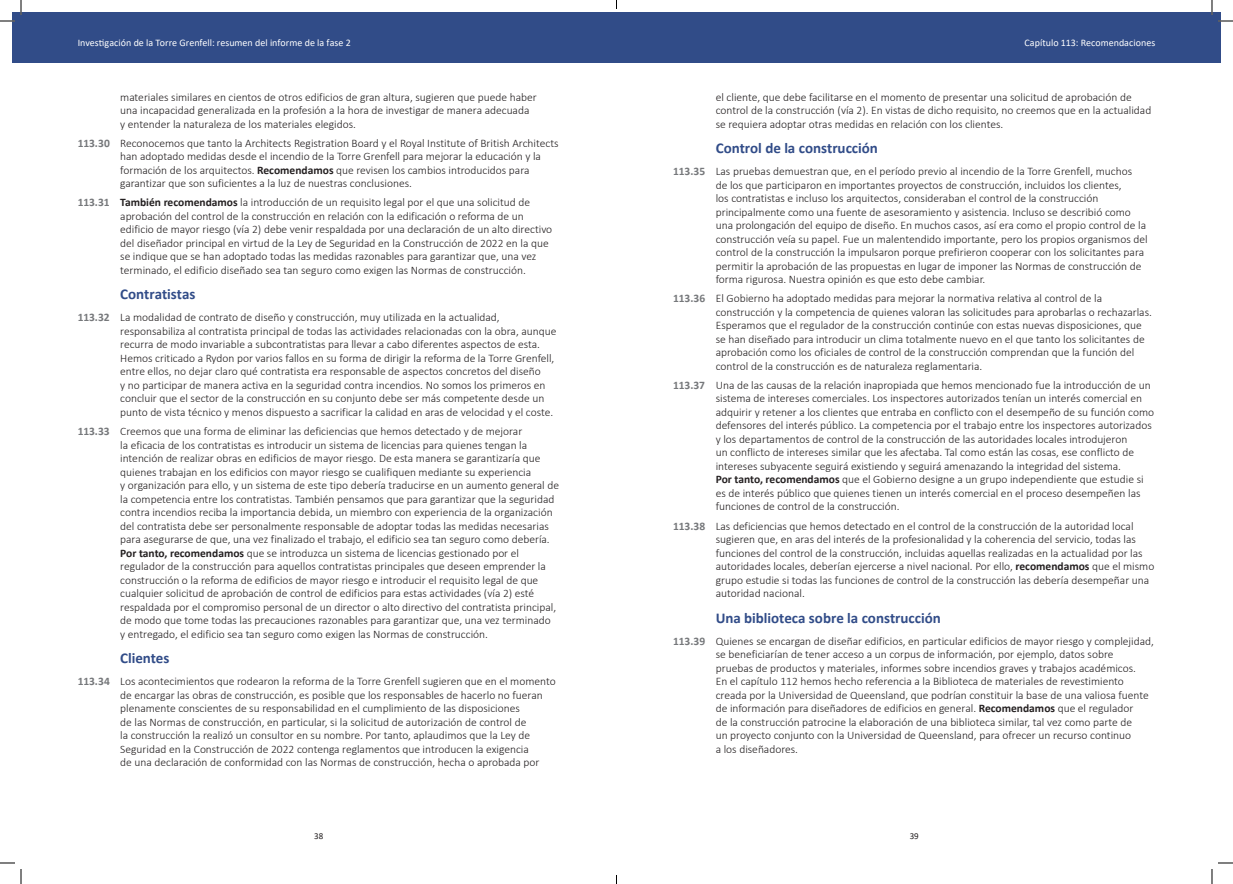
<style>
.page{position:relative;width:1233px;height:884px;background:#fff}
.page>*{position:absolute;margin:0;border:0;box-sizing:border-box;transform-origin:0 0}
.BHead{font:700 15px "Calibri";color:#314c88}
.t1{font:300 11.5px/13.5px "Calibri";color:#231f20}
.t2{font:10px "Calibri";letter-spacing:.005em;color:#fff}
.t3{font:9px "Calibri";color:#231f20}
.s1{font-weight:700;color:#76787b}
.s2{font-weight:700}
</style>
<div class="page">
<div style="left:12px;top:12px;width:604px;height:51px;background:#314c88"></div>
<div style="left:616px;top:12px;width:604px;height:51px;background:#314c88"></div>
<svg style="left:1218px;top:20px;width:15px;height:2px"></svg>
<svg style="left:1218px;top:862px;width:15px;height:2px"></svg>
<svg style="left:0;top:0;width:22px;height:22px"></svg>
<svg style="left:0;top:862px;width:22px;height:22px"></svg>
<svg style="left:1211px;top:0;width:1px;height:15px"></svg>
<svg style="left:1211px;top:869px;width:1px;height:15px"></svg>
<p class="t2" style="left:78px;top:36px;width:275px">Investigación de la Torre Grenfell: resumen del informe de la fase 2</p>
<p class="t2" style="left:1024px;top:36px;width:132px">Capítulo 113: Recomendaciones</p>
<p class="t1" style="left:120px;top:90px;width:418px">materiales similares en cientos de otros edificios de gran altura, sugieren que puede haber una incapacidad generalizada en la profesión a la hora de investigar de manera adecuada y entender la naturaleza de los materiales elegidos.</p>
<p class="t1" style="left:120px;top:136px;width:440px;text-indent:-43px"><span class="s1">113.30</span> Reconocemos que tanto la Architects Registration Board y el Royal Institute of British Architects han adoptado medidas desde el incendio de la Torre Grenfell para mejorar la educación y la formación de los arquitectos. <span class="s2">Recomendamos</span> que revisen los cambios introducidos para garantizar que son suficientes a la luz de nuestras conclusiones.</p>
<p class="t1" style="left:120px;top:196px;width:433px;text-indent:-43px"><span class="s1">113.31</span> <span class="s2">También recomendamos</span> la introducción de un requisito legal por el que una solicitud de aprobación del control de la construcción en relación con la edificación o reforma de un edificio de mayor riesgo (vía 2) debe venir respaldada por una declaración de un alto directivo del diseñador principal en virtud de la Ley de Seguridad en la Construcción de 2022 en la que se indique que se han adoptado todas las medidas razonables para garantizar que, una vez terminado, el edificio diseñado sea tan seguro como exigen las Normas de construcción.</p>
<h3 class="BHead" style="left:120px;top:284px;width:77px">Contratistas</h3>
<p class="t1" style="left:120px;top:311px;width:438px;text-indent:-43px"><span class="s1">113.32</span> La modalidad de contrato de diseño y construcción, muy utilizada en la actualidad, responsabiliza al contratista principal de todas las actividades relacionadas con la obra, aunque recurra de modo invariable a subcontratistas para llevar a cabo diferentes aspectos de esta.<br>Hemos criticado a Rydon por varios fallos en su forma de dirigir la reforma de la Torre Grenfell, entre ellos, no dejar claro qué contratista era responsable de aspectos concretos del diseño<br>y no participar de manera activa en la seguridad contra incendios. No somos los primeros en concluir que el sector de la construcción en su conjunto debe ser más competente desde un punto de vista técnico y menos dispuesto a sacrificar la calidad en aras de velocidad y el coste.</p>
<p class="t1" style="left:120px;top:424px;width:440px;text-indent:-43px"><span class="s1">113.33</span> Creemos que una forma de eliminar las deficiencias que hemos detectado y de mejorar<br>la eficacia de los contratistas es introducir un sistema de licencias para quienes tengan la intención de realizar obras en edificios de mayor riesgo. De esta manera se garantizaría que quienes trabajan en los edificios con mayor riesgo se cualifiquen mediante su experiencia<br>y organización para ello, y un sistema de este tipo debería traducirse en un aumento general de la competencia entre los contratistas. También pensamos que para garantizar que la seguridad contra incendios reciba la importancia debida, un miembro con experiencia de la organización del contratista debe ser personalmente responsable de adoptar todas las medidas necesarias para asegurarse de que, una vez finalizado el trabajo, el edificio sea tan seguro como debería.<br><span class="s2">Por tanto, recomendamos</span> que se introduzca un sistema de licencias gestionado por el regulador de la construcción para aquellos contratistas principales que deseen emprender la construcción o la reforma de edificios de mayor riesgo e introducir el requisito legal de que cualquier solicitud de aprobación de control de edificios para estas actividades (vía 2) esté respaldada por el compromiso personal de un director o alto directivo del contratista principal, de modo que tome todas las precauciones razonables para garantizar que, una vez terminado<br>y entregado, el edificio sea tan seguro como exigen las Normas de construcción.</p>
<h3 class="BHead" style="left:120px;top:647px;width:51px">Clientes</h3>
<p class="t1" style="left:120px;top:674px;width:437px;text-indent:-43px"><span class="s1">113.34</span> Los acontecimientos que rodearon la reforma de la Torre Grenfell sugieren que en el momento de encargar las obras de construcción, es posible que los responsables de hacerlo no fueran plenamente conscientes de su responsabilidad en el cumplimiento de las disposiciones<br>de las Normas de construcción, en particular, si la solicitud de autorización de control de<br>la construcción la realizó un consultor en su nombre. Por tanto, aplaudimos que la Ley de Seguridad en la Construcción de 2022 contenga reglamentos que introducen la exigencia<br>de una declaración de conformidad con las Normas de construcción, hecha o aprobada por</p>
<p class="t1" style="left:715px;top:90px;width:437px">el cliente, que debe facilitarse en el momento de presentar una solicitud de aprobación de control de la construcción (vía 2). En vistas de dicho requisito, no creemos que en la actualidad se requiera adoptar otras medidas en relación con los clientes.</p>
<h3 class="BHead" style="left:715px;top:137px;width:164px">Control de la construcción</h3>
<p class="t1" style="left:715px;top:164px;width:433px;text-indent:-43px"><span class="s1">113.35</span> Las pruebas demuestran que, en el período previo al incendio de la Torre Grenfell, muchos<br>de los que participaron en importantes proyectos de construcción, incluidos los clientes,<br>los contratistas e incluso los arquitectos, consideraban el control de la construcción principalmente como una fuente de asesoramiento y asistencia. Incluso se describió como una prolongación del equipo de diseño. En muchos casos, así era como el propio control de la construcción veía su papel. Fue un malentendido importante, pero los propios organismos del control de la construcción la impulsaron porque prefirieron cooperar con los solicitantes para permitir la aprobación de las propuestas en lugar de imponer las Normas de construcción de forma rigurosa. Nuestra opinión es que esto debe cambiar.</p>
<p class="t1" style="left:715px;top:291px;width:438px;text-indent:-43px"><span class="s1">113.36</span> El Gobierno ha adoptado medidas para mejorar la normativa relativa al control de la construcción y la competencia de quienes valoran las solicitudes para aprobarlas o rechazarlas.<br>Esperamos que el regulador de la construcción continúe con estas nuevas disposiciones, que se han diseñado para introducir un clima totalmente nuevo en el que tanto los solicitantes de aprobación como los oficiales de control de la construcción comprendan que la función del control de la construcción es de naturaleza reglamentaria.</p>
<p class="t1" style="left:715px;top:378px;width:440px;text-indent:-43px"><span class="s1">113.37</span> Una de las causas de la relación inapropiada que hemos mencionado fue la introducción de un sistema de intereses comerciales. Los inspectores autorizados tenían un interés comercial en adquirir y retener a los clientes que entraba en conflicto con el desempeño de su función como defensores del interés público. La competencia por el trabajo entre los inspectores autorizados y los departamentos de control de la construcción de las autoridades locales introdujeron<br>un conflicto de intereses similar que les afectaba. Tal como están las cosas, ese conflicto de intereses subyacente seguirá existiendo y seguirá amenazando la integridad del sistema.<br><span class="s2">Por tanto, recomendamos</span> que el Gobierno designe a un grupo independiente que estudie si es de interés público que quienes tienen un interés comercial en el proceso desempeñen las funciones de control de la construcción.</p>
<p class="t1" style="left:715px;top:519px;width:440px;text-indent:-43px"><span class="s1">113.38</span> Las deficiencias que hemos detectado en el control de la construcción de la autoridad local sugieren que, en aras del interés de la profesionalidad y la coherencia del servicio, todas las funciones del control de la construcción, incluidas aquellas realizadas en la actualidad por las autoridades locales, deberían ejercerse a nivel nacional. Por ello, <span class="s2">recomendamos</span> que el mismo grupo estudie si todas las funciones de control de la construcción las debería desempeñar una autoridad nacional.</p>
<h3 class="BHead" style="left:715px;top:607px;width:227px">Una biblioteca sobre la construcción</h3>
<p class="t1" style="left:715px;top:634px;width:440px;text-indent:-43px"><span class="s1">113.39</span> Quienes se encargan de diseñar edificios, en particular edificios de mayor riesgo y complejidad, se beneficiarían de tener acceso a un corpus de información, por ejemplo, datos sobre<br>pruebas de productos y materiales, informes sobre incendios graves y trabajos académicos.<br>En el capítulo 112 hemos hecho referencia a la Biblioteca de materiales de revestimiento creada por la Universidad de Queensland, que podrían constituir la base de una valiosa fuente de información para diseñadores de edificios en general. <span class="s2">Recomendamos</span> que el regulador<br>de la construcción patrocine la elaboración de una biblioteca similar, tal vez como parte de<br>un proyecto conjunto con la Universidad de Queensland, para ofrecer un recurso continuo<br>a los diseñadores.</p>
<p class="t3" style="left:314px;top:830px;width:11px">38</p>
<p class="t3" style="left:909px;top:830px;width:11px">39</p>
</div>
